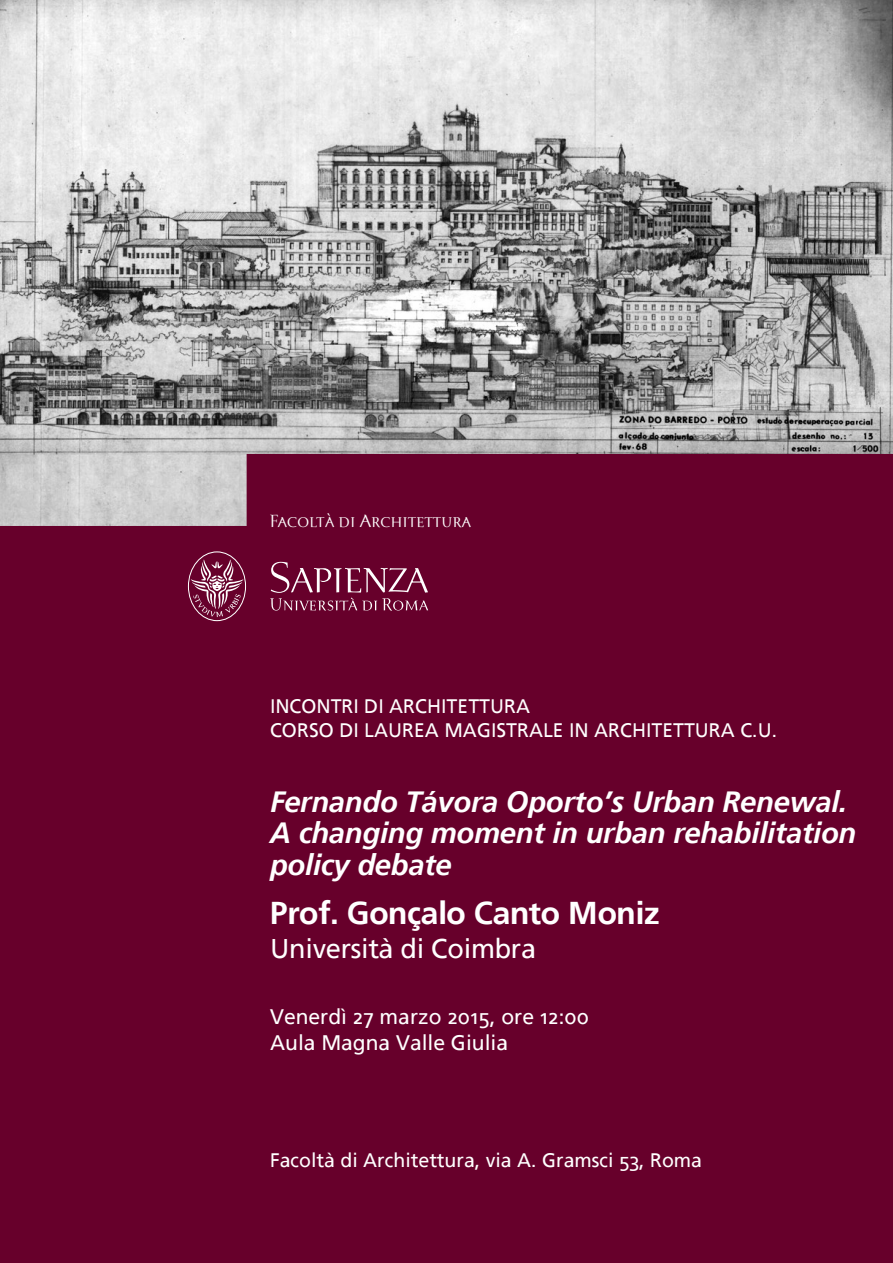
<style>
.page{position:relative;width:893px;height:1263px;background:#fff}
.page>*{position:absolute;margin:0;border:0;box-sizing:border-box;transform-origin:0 0}
.t1{font:700 31.5px "Frutiger Linotype";letter-spacing:-.01em;color:#fff}
.t2{font:italic 700 29.25px/31.5px "Frutiger Linotype";letter-spacing:-.01em;color:#fff}
.t3{font:27px "Frutiger Linotype";letter-spacing:-.01em;color:#fff}
.t4{font:21px/25.2px "Frutiger Linotype";color:#fff}
.t5{font:19.5px/24px "Frutiger Linotype";color:#fff}
.t6{font:17.25px "Sapienza Regular SC";letter-spacing:-.01em;color:#fff}
</style>
<div class="page">
<img style="left:0;top:0;width:893px;height:454px">
<div style="left:0;top:454px;width:893px;height:809px;background:#67002b"></div>
<svg style="left:188px;top:551px;width:58px;height:70px;background:#873657"></svg>
<svg style="left:270px;top:562px;width:158px;height:49px;background:#802b4e"></svg>
<p class="t6" style="left:269px;top:510px;width:204px">Facoltà di Architettura</p>
<p class="t5" style="left:270px;top:694px;width:509px">INCONTRI DI ARCHITETTURA<br>CORSO DI LAUREA MAGISTRALE IN ARCHITETTURA C.U.</p>
<h2 class="t2" style="left:270px;top:785px;width:588px">Fernando Távora Oporto’s Urban Renewal.<br>A changing moment in urban rehabilitation policy debate</h2>
<h1 class="t1" style="left:270px;top:894px;width:391px">Prof. Gonçalo Canto Moniz</h1>
<h3 class="t3" style="left:270px;top:933px;width:268px">Università di Coimbra</h3>
<p class="t4" style="left:270px;top:1004px;width:321px">Venerdì 27 marzo 2015, ore 12:00<br>Aula Magna Valle Giulia</p>
<p class="t5" style="left:270px;top:1148px;width:434px">Facoltà di Architettura, via A. Gramsci 53, Roma</p>
</div>
